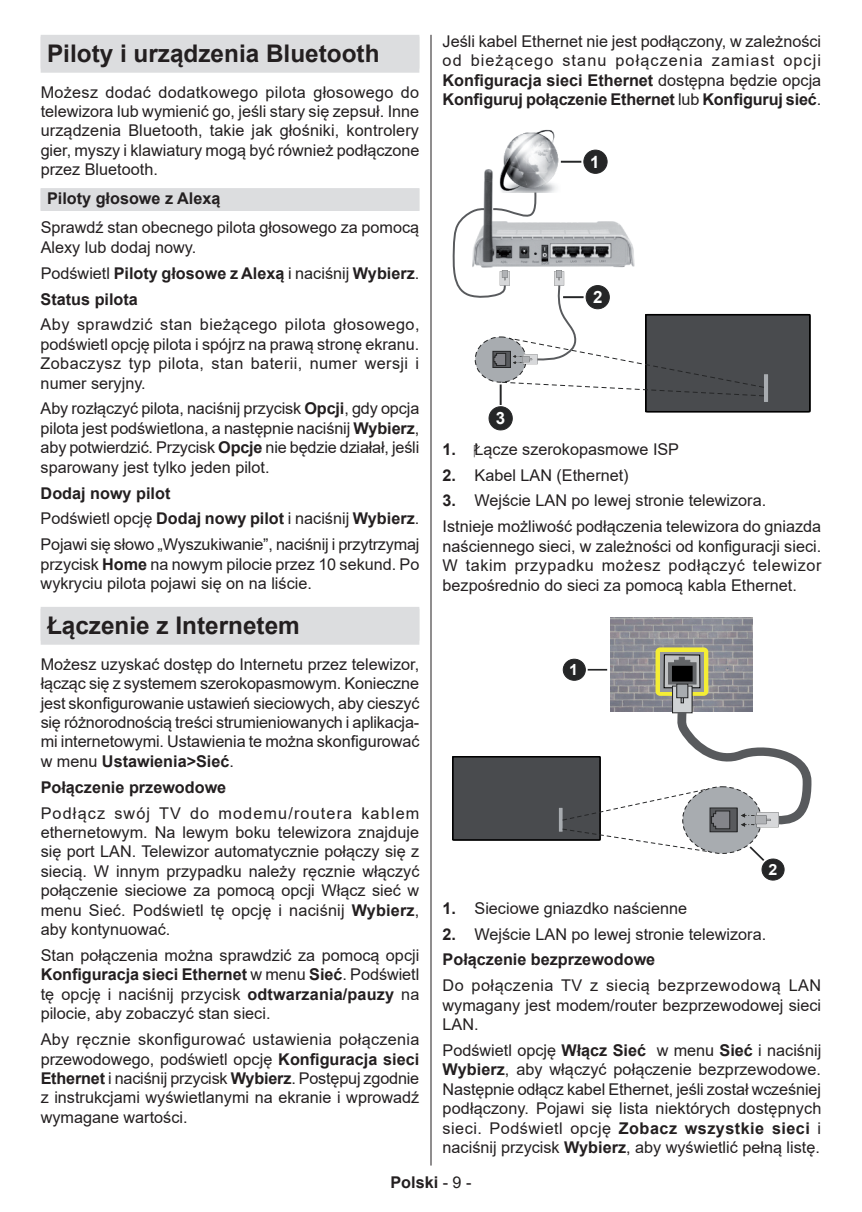
<style>
.page{position:relative;width:862px;height:1212px;background:#fff}
.page>*{position:absolute;margin:0;border:0;box-sizing:border-box;transform-origin:0 0}
.t1{font:700 24.3px "Arial";color:#231f20}
.t2{font:700 16.88px "Arial";color:#fdfefe}
.t3{font:16.2px/19.3px "Arial";color:#231f20;text-align:justify}
.t4{font:700 16.2px/25.9px "Arial";color:#231f20}
.t5{font:700 15.3px "Arial";color:#fdfefe;scale:1.05 1}
.s1{font-weight:400}
.s2{font-weight:700}
</style>
<div class="page">
<hr style="left:430px;top:35px;width:1px;height:1130px;background:#231f20">
<div style="left:41px;top:35px;width:378px;height:34px;background:#dcdddf"></div>
<div style="left:41px;top:37px;width:378px;height:36px;background:#dcdddf"></div>
<div style="left:41px;top:188px;width:378px;height:23px;background:#dcdddf"></div>
<div style="left:41px;top:607px;width:378px;height:34px;background:#dcdddf"></div>
<div style="left:41px;top:609px;width:378px;height:36px;background:#dcdddf"></div>
<div style="left:488px;top:406px;width:24px;height:24px;background:#252627;border-radius:11px"></div>
<div style="left:488px;top:406px;width:24px;height:25px;border:1px solid #252627;border-radius:11px"></div>
<div style="left:645px;top:315px;width:164px;height:97px;background:#494b4e"></div>
<div style="left:644px;top:314px;width:166px;height:98px;border:1px solid #000;border-radius:2px"></div>
<hr style="left:763px;top:374px;width:4px;height:28px;background:#a8acb0">
<img style="left:484px;top:169px;width:121px;height:21px">
<img style="left:498px;top:129px;width:62px;height:61px">
<svg style="left:452px;top:190px;width:312px;height:207px"></svg>
<hr style="left:560px;top:161px;width:21px;height:2px;background:#252627">
<div style="left:583px;top:150px;width:23px;height:23px;background:#252627;border-radius:50%"></div>
<div style="left:583px;top:150px;width:24px;height:24px;border:1px solid #252627;border-radius:50%"></div>
<hr style="left:499px;top:384px;width:2px;height:21px;background:#252627">
<div style="left:452px;top:757px;width:147px;height:83px;background:#494b4e"></div>
<div style="left:452px;top:756px;width:148px;height:84px;border:1px solid #000"></div>
<svg style="left:558px;top:808px;width:4px;height:24px"></svg>
<svg style="left:587px;top:669px;width:19px;height:2px"></svg>
<div style="left:563px;top:659px;width:22px;height:21px;background:#252627;border-radius:50%"></div>
<div style="left:562px;top:659px;width:23px;height:21px;border:1px solid #252627;border-radius:50%"></div>
<img style="left:610px;top:617px;width:142px;height:80px">
<div style="left:655px;top:647px;width:53px;height:49px;background:#f4ed35;border-radius:5px"></div>
<svg style="left:660px;top:652px;width:43px;height:39px"></svg>
<svg style="left:665px;top:657px;width:32px;height:29px"></svg>
<div style="left:663px;top:655px;width:36px;height:33px;border:1px solid #000"></div>
<svg style="left:668px;top:657px;width:27px;height:27px"></svg>
<div style="left:672px;top:666px;width:19px;height:15px;background:#000"></div>
<svg style="left:674px;top:688px;width:15px;height:9px"></svg>
<div style="left:672px;top:686px;width:19px;height:27px;border:1px solid #252627"></div>
<div style="left:676px;top:684px;width:11px;height:14px;background:#a8acb0"></div>
<div style="left:676px;top:684px;width:11px;height:14px;border:1px solid #252627"></div>
<svg style="left:561px;top:697px;width:251px;height:184px"></svg>
<h1 class="t1" style="left:47px;top:37px;width:334px">Piloty i urządzenia Bluetooth</h1>
<p class="t3" style="left:41px;top:82px;width:380px">Możesz dodać dodatkowego pilota głosowego do telewizora lub wymienić go, jeśli stary się zepsuł. Inne urządzenia Bluetooth, takie jak głośniki, kontrolery gier, myszy i klawiatury mogą być również podłączone przez Bluetooth.</p>
<p class="t4" style="left:47px;top:186px;width:175px">Piloty głosowe z Alexą</p>
<p class="t3" style="left:41px;top:218px;width:380px">Sprawdź stan obecnego pilota głosowego za pomocą<br>Alexy lub dodaj nowy.</p>
<p class="t4" style="left:41px;top:260px;width:380px"><span class="s1">Podświetl</span> Piloty głosowe z Alexą <span class="s1">i naciśnij</span> Wybierz<span class="s1">.<br></span>Status pilota</p>
<p class="t3" style="left:41px;top:315px;width:380px">Aby sprawdzić stan bieżącego pilota głosowego, podświetl opcję pilota i spójrz na prawą stronę ekranu.<br>Zobaczysz typ pilota, stan baterii, numer wersji i numer seryjny.</p>
<p class="t3" style="left:41px;top:399px;width:380px">Aby rozłączyć pilota, naciśnij przycisk <span class="s2">Opcji</span>, gdy opcja pilota jest podświetlona, a następnie naciśnij <span class="s2">Wybierz</span>, aby potwierdzić. Przycisk <span class="s2">Opcje</span> nie będzie działał, jeśli sparowany jest tylko jeden pilot.</p>
<p class="t3" style="left:41px;top:480px;width:380px;line-height:25.9px;text-align:left"><span class="s2">Dodaj nowy pilot<br></span>Podświetl opcję <span class="s2">Dodaj nowy pilot</span> i naciśnij <span class="s2">Wybierz</span>.<br>Pojawi się słowo „Wyszukiwanie”, naciśnij i przytrzymaj</p>
<p class="t3" style="left:41px;top:554px;width:380px">przycisk <span class="s2">Home</span> na nowym pilocie przez 10 sekund. Po wykryciu pilota pojawi się on na liście.</p>
<h1 class="t1" style="left:47px;top:608px;width:254px">Łączenie z Internetem</h1>
<p class="t3" style="left:41px;top:654px;width:380px">Możesz uzyskać dostęp do Internetu przez telewizor, łącząc się z systemem szerokopasmowym. Konieczne jest skonfigurowanie ustawień sieciowych, aby cieszyć się różnorodnością treści strumieniowanych i aplikacja&shy;mi internetowymi. Ustawienia te można skonfigurować w menu <span class="s2">Ustawienia&gt;Sieć</span>.</p>
<p class="t4" style="left:41px;top:774px;width:187px">Połączenie przewodowe</p>
<p class="t3" style="left:41px;top:803px;width:380px">Podłącz swój TV do modemu/routera kablem ethernetowym. Na lewym boku telewizora znajduje się port LAN. Telewizor automatycznie połączy się z siecią. W innym przypadku należy ręcznie włączyć połączenie sieciowe za pomocą opcji Włącz sieć w menu Sieć. Podświetl tę opcję i naciśnij <span class="s2">Wybierz</span>, aby kontynuować.</p>
<p class="t3" style="left:41px;top:945px;width:380px">Stan połączenia można sprawdzić za pomocą opcji <span class="s2">Konfiguracja sieci Ethernet</span> w menu <span class="s2">Sieć</span>. Podświetl tę opcję i naciśnij przycisk <span class="s2">odtwarzania/pauzy</span> na pilocie, aby zobaczyć stan sieci.</p>
<p class="t3" style="left:41px;top:1030px;width:380px">Aby ręcznie skonfigurować ustawienia połączenia przewodowego, podświetl opcję <span class="s2">Konfiguracja sieci Ethernet</span> i naciśnij przycisk <span class="s2">Wybierz</span>. Postępuj zgodnie z instrukcjami wyświetlanymi na ekranie i wprowadź wymagane wartości.</p>
<p class="t3" style="left:442px;top:31px;width:380px">Jeśli kabel Ethernet nie jest podłączony, w zależności od bieżącego stanu połączenia zamiast opcji <span class="s2">Konfiguracja sieci Ethernet</span> dostępna będzie opcja <span class="s2">Konfiguruj połączenie Ethernet</span> lub <span class="s2">Konfiguruj sieć</span>.</p>
<p class="t2" style="left:590px;top:150px;width:11px">1</p>
<p class="t2" style="left:495px;top:406px;width:11px">3</p>
<p class="t2" style="left:593px;top:285px;width:11px">2</p>
<p class="t3" style="left:442px;top:439px;width:238px"><span class="s2">1.</span> Łącze szerokopasmowe ISP</p>
<p class="t3" style="left:442px;top:465px;width:187px"><span class="s2">2.</span> Kabel LAN (Ethernet)</p>
<p class="t3" style="left:442px;top:488px;width:380px;line-height:25.9px"><span class="s2">3.</span> Wejście LAN po lewej stronie telewizora.<br>Istnieje możliwość podłączenia telewizora do gniazda</p>
<p class="t3" style="left:442px;top:536px;width:380px">naściennego sieci, w zależności od konfiguracji sieci.<br>W takim przypadku możesz podłączyć telewizor bezpośrednio do sieci za pomocą kabla Ethernet.</p>
<p class="t5" style="left:569px;top:659px;width:10px">1</p>
<p class="t5" style="left:768px;top:859px;width:10px">2</p>
<p class="t3" style="left:442px;top:898px;width:246px"><span class="s2">1.</span> Sieciowe gniazdko naścienne</p>
<p class="t3" style="left:442px;top:921px;width:325px;line-height:25.9px"><span class="s2">2.</span> Wejście LAN po lewej stronie telewizora.<br><span class="s2">Połączenie bezprzewodowe</span></p>
<p class="t3" style="left:442px;top:976px;width:380px">Do połączenia TV z siecią bezprzewodową LAN wymagany jest modem/router bezprzewodowej sieci LAN.</p>
<p class="t3" style="left:442px;top:1040px;width:380px">Podświetl opcję <span class="s2">Włącz Sieć</span> w menu <span class="s2">Sieć</span> i naciśnij <span class="s2">Wybierz</span>, aby włączyć połączenie bezprzewodowe.<br>Następnie odłącz kabel Ethernet, jeśli został wcześniej podłączony. Pojawi się lista niektórych dostępnych sieci. Podświetl opcję <span class="s2">Zobacz wszystkie sieci</span> i naciśnij przycisk <span class="s2">Wybierz</span>, aby wyświetlić pełną listę.</p>
<p class="t4" style="left:390px;top:1170px;width:83px">Polski <span class="s1">- 9 -</span></p>
</div>
